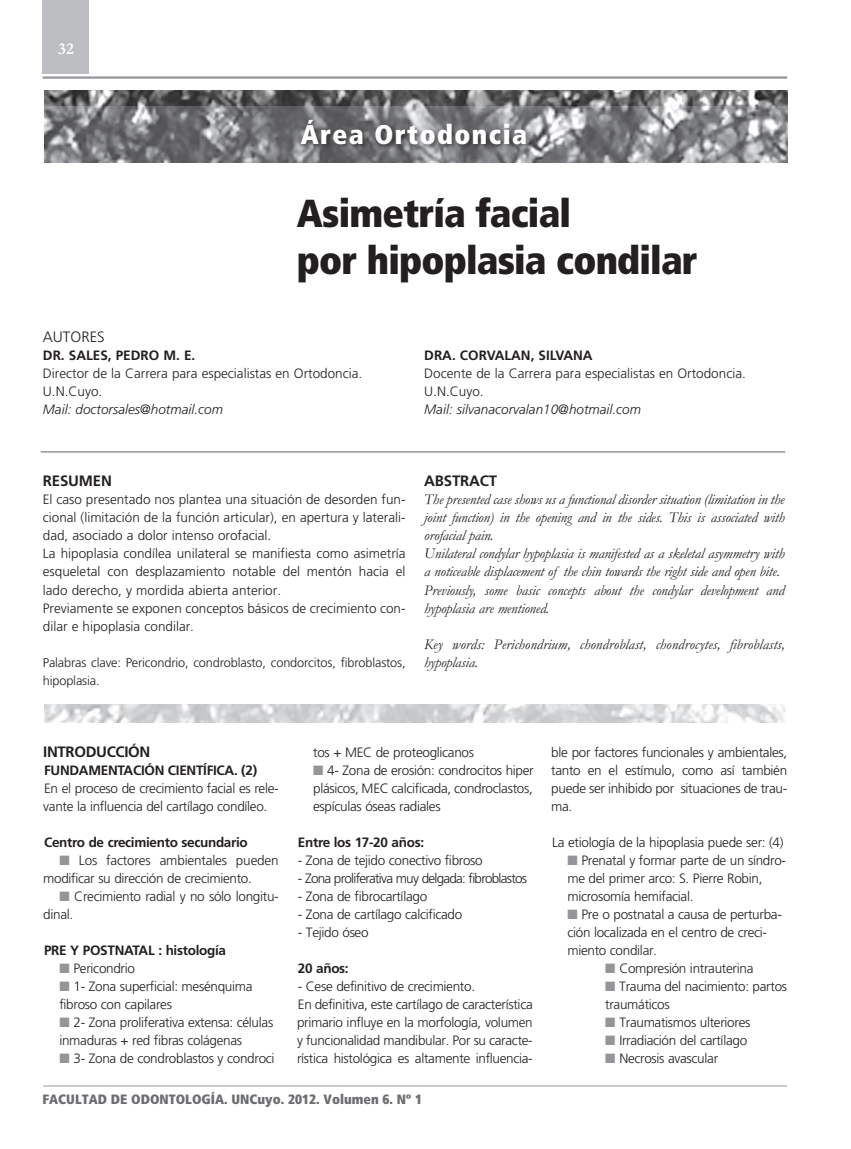
<style>
.page{position:relative;width:851px;height:1149px;background:#fff}
.page>*{position:absolute;margin:0;border:0;box-sizing:border-box;transform-origin:0 0}
.t1{font:39px/46.8px "Frutiger 87 Cond Extra Blk";letter-spacing:-.02em;color:#231f20}
.t2{font:27px "Frutiger 87 Cond Extra Blk";letter-spacing:.05em;color:#fff}
.t3{font:700 16.5px "Garamond";color:#fff}
.t4{font:italic 15px/18px "Garamond";letter-spacing:-.01em;color:#231f20}
.t5{font:700 15px "Frutiger";letter-spacing:-.01em;color:#231f20}
.t6{font:300 15px "Frutiger";color:#231f20}
.t7{font:300 13.5px/18px "Frutiger";letter-spacing:-.02em;color:#231f20}
.t8{font:300 13.5px/18px "Frutiger";color:#231f20}
.t9{font:700 13.5px "Frutiger";letter-spacing:-.02em;color:#231f20}
.t10{font:italic 300 13.5px "Frutiger";color:#231f20}
.t11{font:13.5px "Frutiger 87 Cond Extra Blk";color:#6c6d70}
.t12{font:300 13.5px "Frutiger";letter-spacing:-.055em;color:#231f20}
.t13{font:700 13.5px "Frutiger";color:#231f20}
.t14{font:300 12.75px/18px "Frutiger";letter-spacing:-.01em;color:#231f20}
.s1{color:#939598}
</style>
<div class="page">
<div style="left:43px;top:0;width:46px;height:73px;background:#bcbdc0"></div>
<hr style="left:43px;top:1084px;width:744px;height:2px;background:#bcbdc0">
<hr style="left:43px;top:76px;width:744px;height:3px;background:#939598">
<img style="left:44px;top:704px;width:742px;height:18px">
<img style="left:44px;top:90px;width:743px;height:17px">
<img style="left:44px;top:107px;width:743px;height:55px">
<hr style="left:41px;top:451px;width:744px;height:1px;background:#939598">
<p class="t3" style="left:58px;top:39px;width:17px">32</p>
<h2 class="t2" style="left:300px;top:118px;width:228px">Área Ortodoncia</h2>
<h1 class="t1" style="left:297px;top:190px;width:402px">Asimetría facial<br>por hipoplasia condilar</h1>
<p class="t6" style="left:43px;top:328px;width:63px">AUTORES</p>
<p class="t13" style="left:43px;top:350px;width:154px">DR. SALES, PEDRO M. E.</p>
<p class="t8" style="left:43px;top:364px;width:321px">Director de la Carrera para especialistas en Ortodoncia.<br>U.N.Cuyo.</p>
<p class="t10" style="left:43px;top:402px;width:181px">Mail: doctorsales@hotmail.com</p>
<p class="t13" style="left:424px;top:350px;width:170px">DRA. CORVALAN, SILVANA</p>
<p class="t8" style="left:424px;top:364px;width:323px">Docente de la Carrera para especialistas en Ortodoncia.<br>U.N.Cuyo.</p>
<p class="t10" style="left:424px;top:402px;width:218px">Mail: silvanacorvalan10@hotmail.com</p>
<p class="t5" style="left:43px;top:475px;width:70px">RESUMEN</p>
<p class="t8" style="left:43px;top:490px;width:364px">El caso presentado nos plantea una situación de desorden fun&shy;cional (limitación de la función articular), en apertura y laterali&shy;dad, asociado a dolor intenso orofacial.<br>La hipoplasia condílea unilateral se manifiesta como asimetría esqueletal con desplazamiento notable del mentón hacia el lado derecho, y mordida abierta anterior.<br>Previamente se exponen conceptos básicos de crecimiento con&shy;dilar e hipoplasia condilar.</p>
<p class="t14" style="left:43px;top:653px;width:364px">Palabras clave: Pericondrio, condroblasto, condorcitos, fibroblastos, hipoplasia.</p>
<p class="t5" style="left:424px;top:475px;width:74px">ABSTRACT</p>
<p class="t4" style="left:424px;top:490px;width:362px">The presented case shows us a functional disorder situation (limitation in the joint function) in the opening and in the sides. This is associated with orofacial pain.<br>Unilateral condylar hypoplasia is manifested as a skeletal asymmetry with a noticeable displacement of the chin towards the right side and open bite.<br>Previously, some basic concepts about the condylar development and hypoplasia are mentioned.</p>
<p class="t4" style="left:424px;top:634px;width:362px">Key words: Perichondrium, chondroblast, chondrocytes, fibroblasts, hypoplasia.</p>
<p class="t5" style="left:43px;top:745px;width:109px">INTRODUCCIÓN</p>
<p class="t9" style="left:44px;top:764px;width:214px">FUNDAMENTACIÓN CIENTÍFICA. (2)</p>
<p class="t7" style="left:43px;top:778px;width:237px">En el proceso de crecimiento facial es rele&shy;vante la influencia del cartílago condíleo.</p>
<p class="t9" style="left:44px;top:836px;width:205px">Centro de crecimiento secundario</p>
<p class="t7" style="left:43px;top:850px;width:237px;text-indent:16px"><span class="s1">■</span> Los factores ambientales pueden modificar su dirección de crecimiento.</p>
<p class="t7" style="left:43px;top:886px;width:237px;text-indent:16px"><span class="s1">■</span> Crecimiento radial y no sólo longitu&shy;dinal.</p>
<p class="t9" style="left:44px;top:944px;width:183px">PRE Y POSTNATAL : histología</p>
<p class="t7" style="left:59px;top:958px;width:77px"><span class="s1">■</span> Pericondrio</p>
<p class="t7" style="left:59px;top:976px;width:194px"><span class="s1">■</span> 1- Zona superficial: mesénquima fibroso con capilares</p>
<p class="t7" style="left:59px;top:1012px;width:215px"><span class="s1">■</span> 2- Zona proliferativa extensa: células inmaduras + red fibras colágenas</p>
<p class="t7" style="left:59px;top:1048px;width:217px"><span class="s1">■</span> 3- Zona de condroblastos y condroci</p>
<p class="t7" style="left:313px;top:742px;width:162px">tos + MEC de proteoglicanos</p>
<p class="t7" style="left:313px;top:760px;width:222px;text-align:justify"><span class="s1">■</span> 4- Zona de erosión: condrocitos hiper plásicos, MEC calcificada, condroclastos, espículas óseas radiales</p>
<p class="t9" style="left:298px;top:836px;width:128px">Entre los 17-20 años:</p>
<p class="t7" style="left:298px;top:850px;width:186px">- Zona de tejido conectivo fibroso</p>
<p class="t12" style="left:298px;top:870px;width:231px">- Zona proliferativa muy delgada: fibroblastos</p>
<p class="t7" style="left:298px;top:886px;width:131px">- Zona de fibrocartílago</p>
<p class="t7" style="left:298px;top:904px;width:166px">- Zona de cartílago calcificado</p>
<p class="t7" style="left:298px;top:922px;width:72px">- Tejido óseo</p>
<p class="t9" style="left:298px;top:962px;width:52px">20 años:</p>
<p class="t7" style="left:297px;top:976px;width:237px">- Cese definitivo de crecimiento.<br>En definitiva, este cartílago de característica primario influye en la morfología, volumen y funcionalidad mandibular. Por su caracte&shy;rística histológica es altamente influencia-</p>
<p class="t11" style="left:43px;top:1090px;width:381px">FACULTAD DE ODONTOLOGÍA. UNCuyo. 2012. Volumen 6. Nº 1</p>
<p class="t7" style="left:551px;top:742px;width:237px;text-align:justify">ble por factores funcionales y ambientales, tanto en el estímulo, como así también puede ser inhibido por situaciones de trau&shy;ma.</p>
<p class="t7" style="left:552px;top:832px;width:233px">La etiología de la hipoplasia puede ser: (4)</p>
<p class="t7" style="left:567px;top:850px;width:220px"><span class="s1">■</span> Prenatal y formar parte de un síndro&shy;me del primer arco: S. Pierre Robin, microsomía hemifacial.</p>
<p class="t7" style="left:567px;top:904px;width:216px"><span class="s1">■</span> Pre o postnatal a causa de perturba&shy;ción localizada en el centro de creci&shy;miento condilar.</p>
<p class="t7" style="left:605px;top:958px;width:150px"><span class="s1">■</span> Compresión intrauterina</p>
<p class="t7" style="left:605px;top:976px;width:183px"><span class="s1">■</span> Trauma del nacimiento: partos traumáticos</p>
<p class="t7" style="left:605px;top:1012px;width:147px"><span class="s1">■</span> Traumatismos ulteriores</p>
<p class="t7" style="left:605px;top:1030px;width:143px"><span class="s1">■</span> Irradiación del cartílago</p>
<p class="t7" style="left:605px;top:1048px;width:114px"><span class="s1">■</span> Necrosis avascular</p>
</div>
